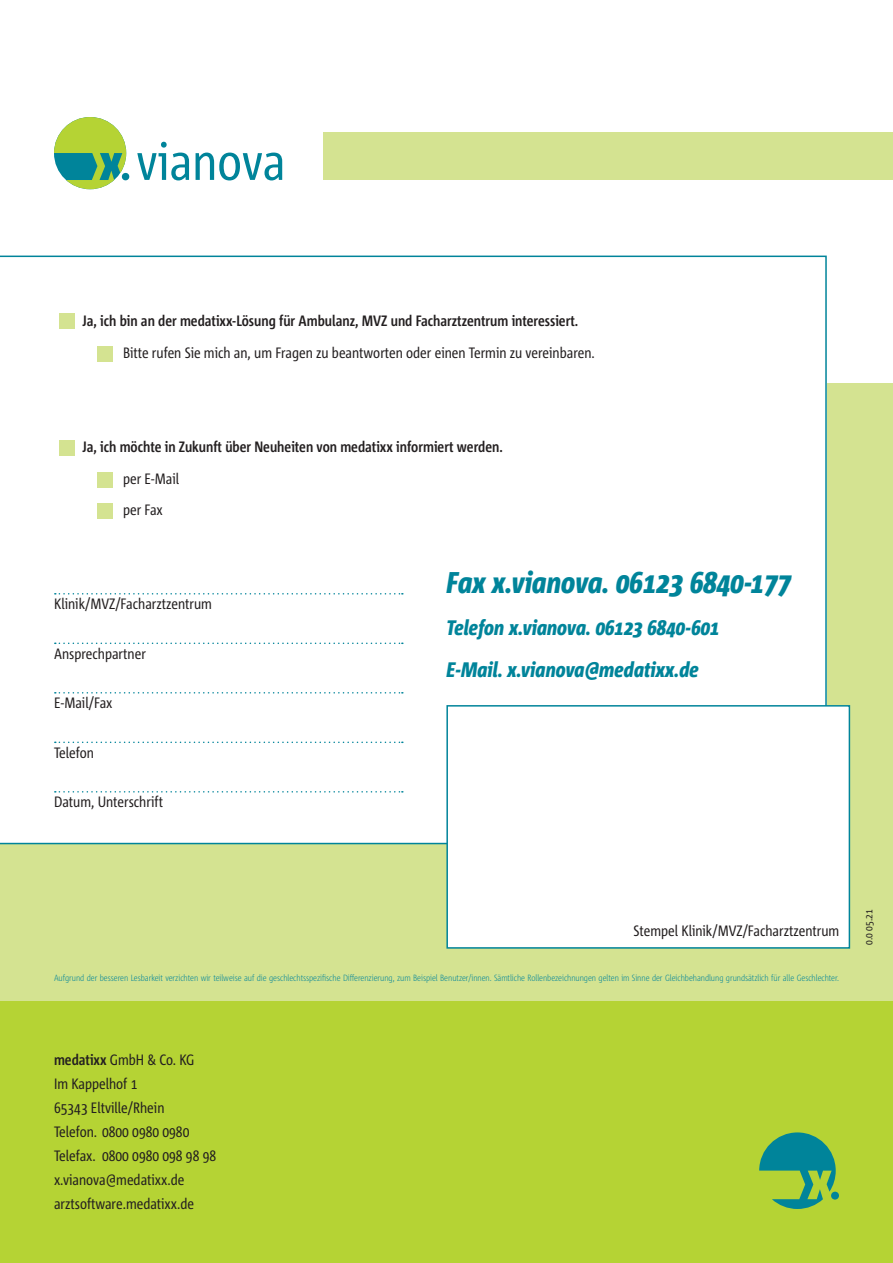
<style>
.page{position:relative;width:893px;height:1263px;background:#fff}
.page>*{position:absolute;margin:0;border:0;box-sizing:border-box;transform-origin:0 0}
.t1{font:italic 800 30px "Corpid E1 s Cd";color:#00849a}
.t2{font:italic 800 21px/42px "Corpid E1 s Cd";color:#00849a}
.t3{font:15px/24px "Corpid E1 s Cd";color:#231f20}
.t4{font:700 15px "Corpid E1 s Cd";color:#231f20}
.t5{font:10.5px "Corpid E1 s Cd";color:#231f20}
.t6{font:300 9px "Corpid E1 s Cd";letter-spacing:-.005em;color:#00849a}
.s1{font-weight:700}
</style>
<div class="page">
<div style="left:0;top:1000px;width:893px;height:263px;background:#b5d334"></div>
<div style="left:0;top:383px;width:893px;height:617px;background:#d4e391"></div>
<div style="left:0;top:256px;width:827px;height:588px;background:#fff"></div>
<div style="left:60px;top:313px;width:15px;height:16px;background:#d4e391"></div>
<div style="left:60px;top:440px;width:15px;height:16px;background:#d4e391"></div>
<div style="left:97px;top:346px;width:16px;height:16px;background:#d4e391"></div>
<div style="left:97px;top:472px;width:16px;height:16px;background:#d4e391"></div>
<div style="left:97px;top:503px;width:16px;height:16px;background:#d4e391"></div>
<div style="left:446px;top:705px;width:404px;height:244px;background:#fff;border:2px solid #00849a"></div>
<div style="left:323px;top:132px;width:570px;height:48px;background:#d4e391"></div>
<svg style="left:55px;top:593px;width:348px;height:1px"></svg>
<svg style="left:55px;top:642px;width:348px;height:2px"></svg>
<svg style="left:55px;top:692px;width:348px;height:1px"></svg>
<svg style="left:55px;top:741px;width:348px;height:2px"></svg>
<svg style="left:55px;top:791px;width:348px;height:1px"></svg>
<div style="left:831px;top:1192px;width:8px;height:7px;background:#00849a;border-radius:50%"></div>
<svg style="left:759px;top:1132px;width:77px;height:77px"></svg>
<div style="left:122px;top:173px;width:7px;height:7px;background:#00849a;border-radius:50%"></div>
<svg style="left:54px;top:117px;width:72px;height:72px"></svg>
<svg style="left:137px;top:142px;width:145px;height:38px"></svg>
<p class="t4" style="left:83px;top:311px;width:497px">Ja, ich bin an der medatixx-Lösung für Ambulanz, MVZ und Facharztzentrum interessiert.</p>
<p class="t3" style="left:123px;top:340px;width:473px">Bitte rufen Sie mich an, um Fragen zu beantworten oder einen Termin zu vereinbaren.</p>
<p class="t4" style="left:83px;top:437px;width:422px">Ja, ich möchte in Zukunft über Neuheiten von medatixx informiert werden.</p>
<p class="t3" style="left:123px;top:462px;width:58px;line-height:31.5px">per E-Mail per Fax</p>
<p class="t3" style="left:54px;top:592px;width:159px">Klinik/MVZ/Facharztzentrum</p>
<p class="t3" style="left:54px;top:641px;width:93px">Ansprechpartner</p>
<p class="t3" style="left:54px;top:691px;width:60px">E-Mail/Fax</p>
<p class="t3" style="left:54px;top:740px;width:41px">Telefon</p>
<p class="t3" style="left:54px;top:790px;width:110px">Datum, Unterschrift</p>
<h1 class="t1" style="left:447px;top:563px;width:346px">Fax x.vianova. 06123 6840-177</h1>
<h2 class="t2" style="left:447px;top:606px;width:275px">Telefon x.vianova. 06123 6840-601<br>E-Mail. x.vianova@medatixx.de</h2>
<p class="t3" style="left:633px;top:918px;width:207px">Stempel Klinik/MVZ/Facharztzentrum</p>
<p class="t6" style="left:54px;top:972px;width:786px">Aufgrund der besseren Lesbarkeit verzichten wir teilweise auf die geschlechtsspezifische Differenzierung, zum Beispiel Benutzer/innen. Sämtliche Rollenbezeichnungen gelten im Sinne der Gleichbehandlung grundsätzlich für alle Geschlechter.</p>
<p class="t5" style="left:862px;top:945px;width:37px;rotate:-90deg">0.0 05.21</p>
<p class="t3" style="left:54px;top:1047px;width:164px"><span class="s1">medatixx</span> GmbH &amp; Co. KG<br>Im Kappelhof 1<br>65343 Eltville/Rhein<br>Telefon. 0800 0980 0980<br>Telefax. 0800 0980 098 98 98 x.vianova@medatixx.de arztsoftware.medatixx.de</p>
</div>
